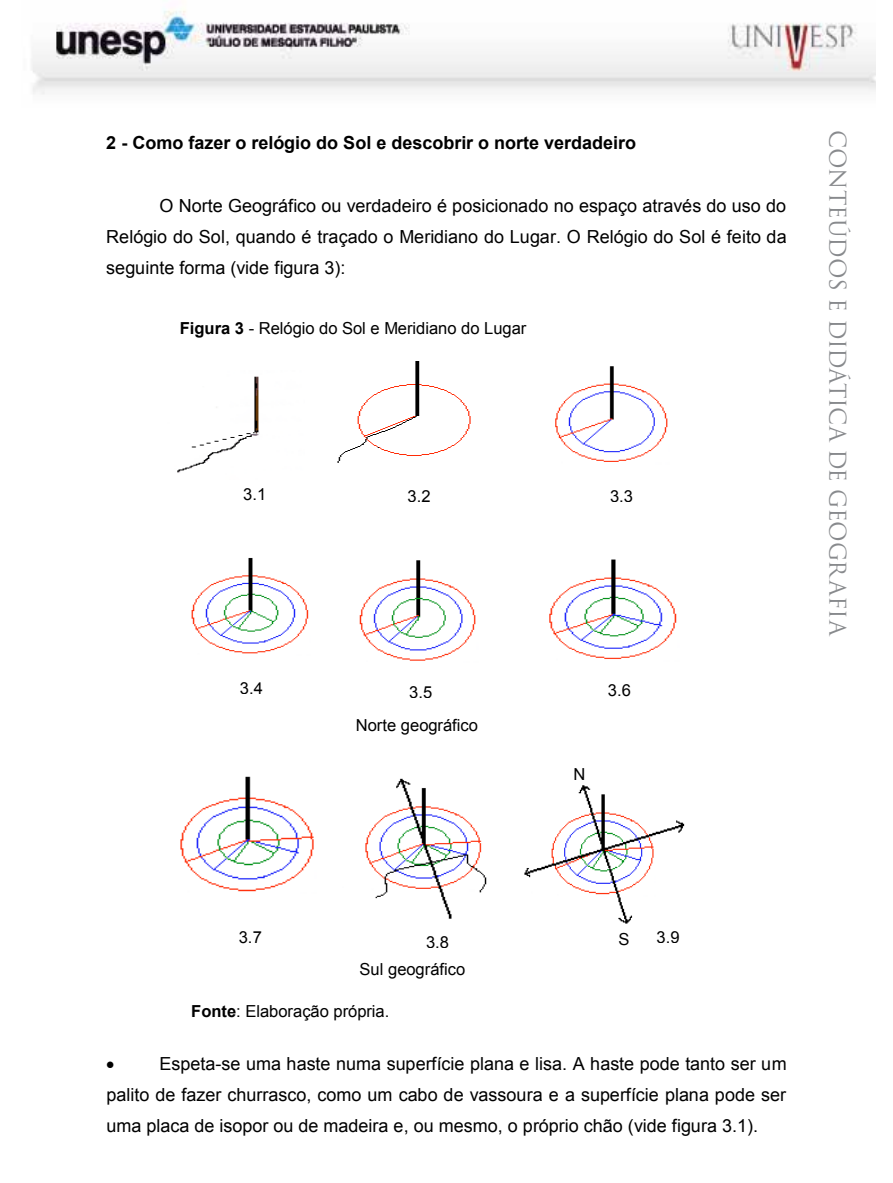
<style>
.page{position:relative;width:893px;height:1183px;background:#fff}
.page>*{position:absolute;margin:0;border:0;box-sizing:border-box;transform-origin:0 0}
.t1{font:22.5px "Trajan Pro";letter-spacing:-.02em;color:#888a8d}
.t2{font:18px/31px "Arial";color:#000;text-align:justify}
.t3{font:700 18px "Arial";color:#000}
.t4{font:18px "Symbol";color:#000}
.t5{font:16.5px "Arial";color:#000}
.s1{font-weight:700}
</style>
<div class="page">
<img style="left:32px;top:10px;width:844px;height:85px">
<img style="left:359px;top:560px;width:117px;height:101px">
<img style="left:549px;top:559px;width:128px;height:100px">
<img style="left:191px;top:558px;width:118px;height:96px">
<img style="left:177px;top:376px;width:82px;height:97px">
<img style="left:337px;top:361px;width:134px;height:102px">
<img style="left:555px;top:366px;width:113px;height:96px">
<img style="left:180px;top:776px;width:134px;height:116px">
<img style="left:365px;top:778px;width:122px;height:141px">
<img style="left:524px;top:785px;width:161px;height:139px">
<p class="t3" style="left:106px;top:131px;width:531px">2 - Como fazer o relógio do Sol e descobrir o norte verdadeiro</p>
<p class="t2" style="left:106px;top:190px;width:682px;text-indent:53px">O Norte Geográfico ou verdadeiro é posicionado no espaço através do uso do Relógio do Sol, quando é traçado o Meridiano do Lugar. O Relógio do Sol é feito da seguinte forma (vide figura 3):</p>
<p class="t5" style="left:180px;top:317px;width:348px"><span class="s1">Figura 3</span> - Relógio do Sol e Meridiano do Lugar</p>
<p class="t5" style="left:243px;top:483px;width:25px">3.1</p>
<p class="t5" style="left:408px;top:485px;width:25px">3.2</p>
<p class="t5" style="left:610px;top:485px;width:25px">3.3</p>
<p class="t5" style="left:240px;top:677px;width:25px">3.4</p>
<p class="t5" style="left:409px;top:681px;width:25px">3.5</p>
<p class="t5" style="left:608px;top:679px;width:25px">3.6</p>
<p class="t5" style="left:356px;top:713px;width:124px">Norte geográfico</p>
<p class="t5" style="left:573px;top:762px;width:13px">N</p>
<p class="t1" style="left:852px;top:130px;width:505px;rotate:90deg">Conteúdos e Didática de GEOGRAFIA</p>
<p class="t5" style="left:239px;top:925px;width:25px">3.7</p>
<p class="t5" style="left:426px;top:931px;width:25px">3.8</p>
<p class="t5" style="left:657px;top:925px;width:25px">3.9</p>
<p class="t5" style="left:618px;top:928px;width:13px">S</p>
<p class="t5" style="left:360px;top:958px;width:107px">Sul geográfico</p>
<p class="t5" style="left:191px;top:1000px;width:200px"><span class="s1">Fonte</span>: Elaboração própria.</p>
<p class="t2" style="left:106px;top:1047px;width:682px;text-indent:53px">Espeta-se uma haste numa superfície plana e lisa. A haste pode tanto ser um palito de fazer churrasco, como um cabo de vassoura e a superfície plana pode ser uma placa de isopor ou de madeira e, ou mesmo, o próprio chão (vide figura 3.1).</p>
<p class="t4" style="left:106px;top:1051px;width:10px">•</p>
</div>
